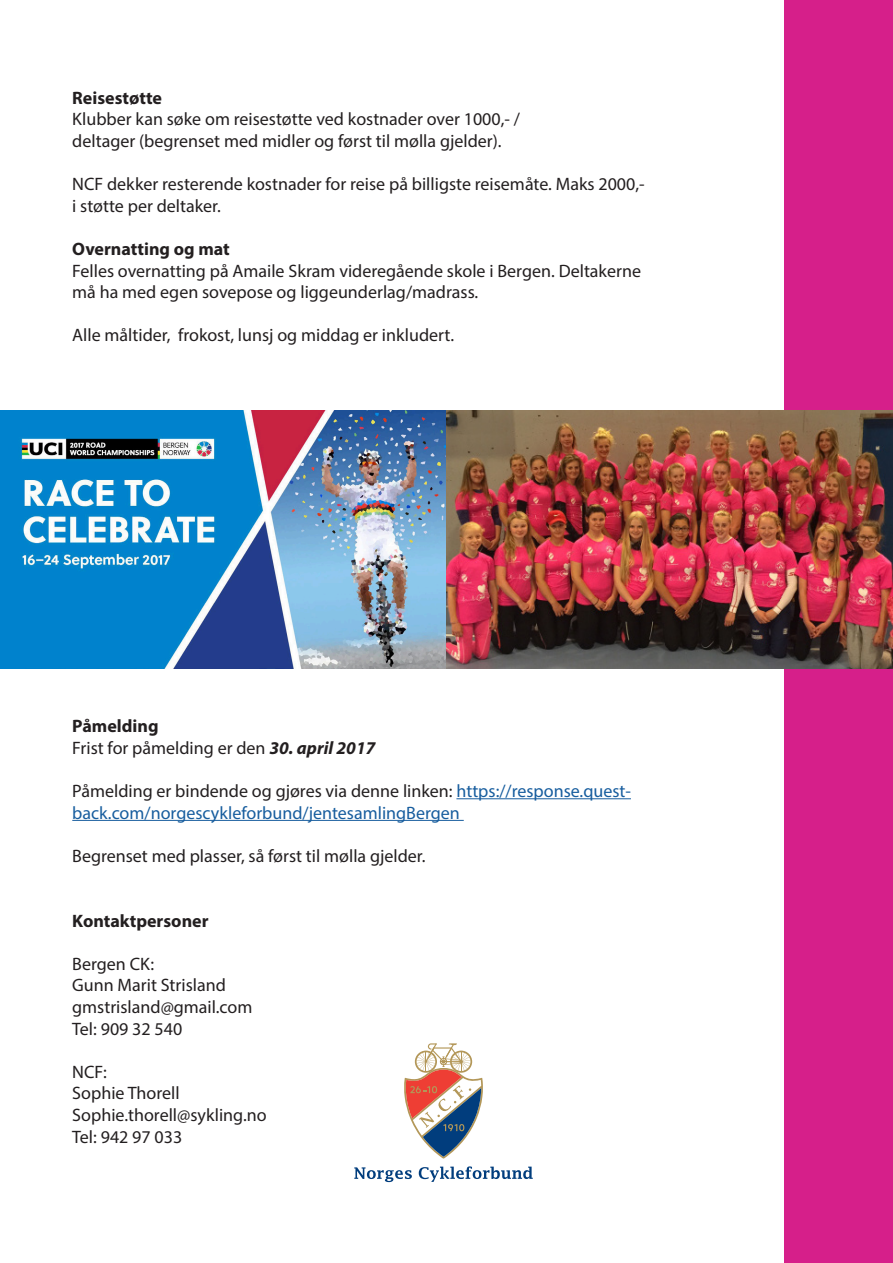
<style>
.page{position:relative;width:893px;height:1263px;background:#fff}
.page>*{position:absolute;margin:0;border:0;box-sizing:border-box;transform-origin:0 0}
.Brødtekst{font:18px/21.6px "Myriad Pro";color:#231f20}
.Brødtekst-2{font:18px/21.6px "Myriad Pro";color:#175d9e}
.Brødtekst-3{font:700 18px "Myriad Pro";color:#231f20}
.s1{font-weight:700;font-style:italic}
.s2{color:#231f20}
</style>
<div class="page">
<div style="left:784px;top:0;width:109px;height:1263px;background:#d61f8a"></div>
<hr style="left:456px;top:798px;width:175px;height:1px;background:#175d9e">
<hr style="left:72px;top:820px;width:392px;height:1px;background:#175d9e">
<img style="left:0;top:410px;width:893px;height:259px">
<svg style="left:404px;top:1043px;width:79px;height:116px"></svg>
<svg style="left:354px;top:1167px;width:58px;height:15px"></svg>
<svg style="left:419px;top:1166px;width:114px;height:16px"></svg>
<p class="Brødtekst-3" style="left:72px;top:86px;width:91px">Reisestøtte</p>
<p class="Brødtekst" style="left:72px;top:108px;width:449px">Klubber kan søke om reisestøtte ved kostnader over 1000,- /</p>
<p class="Brødtekst" style="left:72px;top:130px;width:431px">deltager (begrenset med midler og først til mølla gjelder).</p>
<p class="Brødtekst" style="left:72px;top:173px;width:574px">NCF dekker resterende kostnader for reise på billigste reisemåte. Maks 2000,- i støtte per deltaker.</p>
<p class="Brødtekst-3" style="left:72px;top:237px;width:159px">Overnatting og mat</p>
<p class="Brødtekst" style="left:72px;top:260px;width:570px">Felles overnatting på Amaile Skram videregående skole i Bergen. Deltakerne må ha med egen sovepose og liggeunderlag/madrass.</p>
<p class="Brødtekst" style="left:72px;top:324px;width:383px">Alle måltider, frokost, lunsj og middag er inkludert.</p>
<p class="Brødtekst-3" style="left:72px;top:714px;width:88px">Påmelding</p>
<p class="Brødtekst" style="left:72px;top:737px;width:305px">Frist for påmelding er den <span class="s1">30. april 2017</span></p>
<p class="Brødtekst-2" style="left:72px;top:780px;width:560px"><span class="s2">Påmelding er bindende og gjøres via denne linken:</span> https://response.quest&shy;back.com/norgescykleforbund/jentesamlingBergen</p>
<p class="Brødtekst" style="left:72px;top:845px;width:355px">Begrenset med plasser, så først til mølla gjelder.</p>
<p class="Brødtekst-3" style="left:72px;top:909px;width:138px">Kontaktpersoner</p>
<p class="Brødtekst" style="left:72px;top:953px;width:83px">Bergen CK:</p>
<p class="Brødtekst" style="left:72px;top:974px;width:155px">Gunn Marit Strisland</p>
<p class="Brødtekst" style="left:72px;top:996px;width:182px">gmstrisland@gmail.com</p>
<p class="Brødtekst" style="left:72px;top:1017px;width:111px">Tel: 909 32 540</p>
<p class="Brødtekst" style="left:72px;top:1061px;width:36px">NCF:</p>
<p class="Brødtekst" style="left:72px;top:1082px;width:109px">Sophie Thorell</p>
<p class="Brødtekst" style="left:72px;top:1104px;width:196px">Sophie.thorell@sykling.no</p>
<p class="Brødtekst" style="left:72px;top:1125px;width:111px">Tel: 942 97 033</p>
</div>
